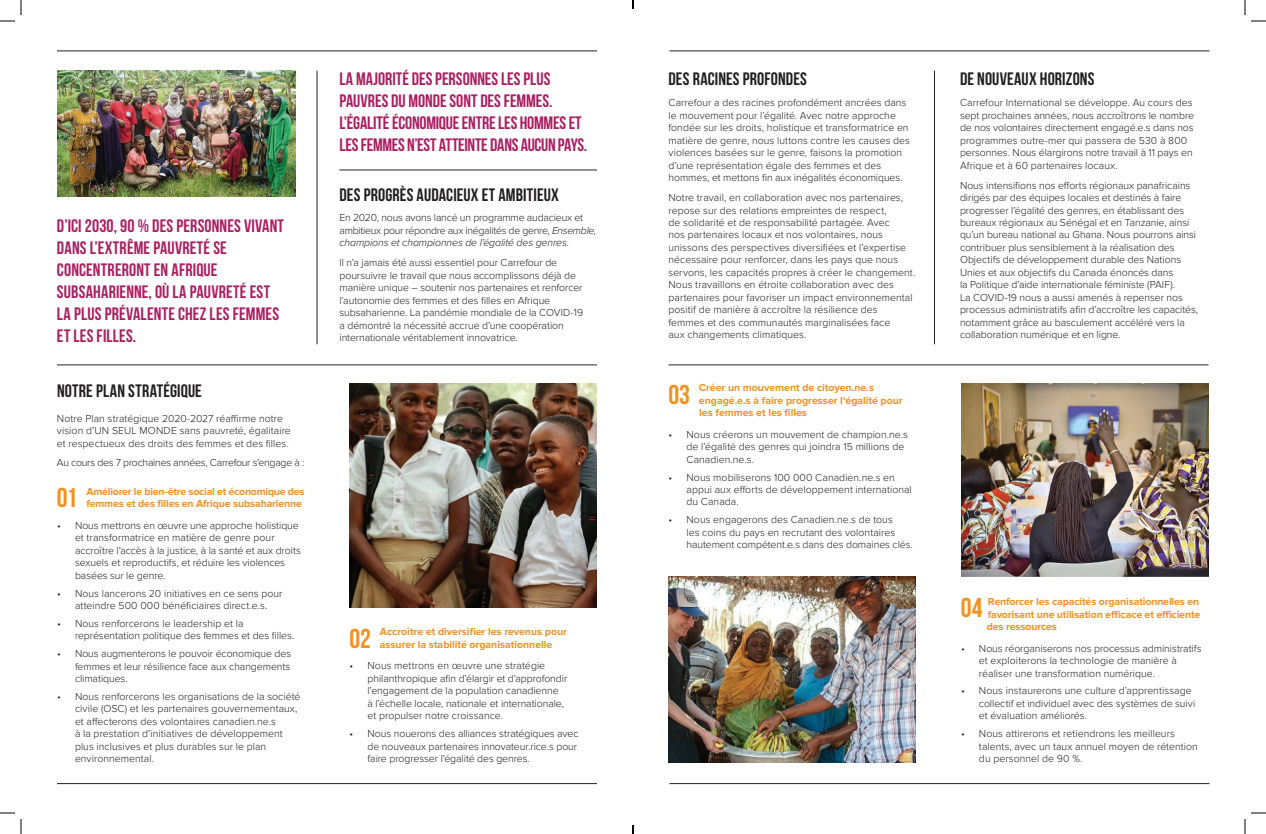
<style>
.page{position:relative;width:1266px;height:834px;background:#fff}
.page>*{position:absolute;margin:0;border:0;box-sizing:border-box;transform-origin:0 0}
.t1{font:700 27.3px "Bebas Neue";letter-spacing:-.005em;color:#f39120}
.t2{font:700 18px/22px "Bebas Neue";letter-spacing:.005em;color:#ab1f60}
.t3{font:700 18px "Bebas Neue";letter-spacing:.01em;color:#231f20}
.t4{font:300 10.5px/12.5px "Proxima Nova";color:#231f20}
.t5{font:700 10.5px/12.5px "Proxima Nova";color:#f39120}
.t6{font:300 10.5px/12.5px "Proxima Nova";letter-spacing:-.02em;color:#231f20}
.t7{font:300 10.5px "Proxima Nova";letter-spacing:-.025em;color:#231f20}
.s1{font-style:italic}
</style>
<div class="page">
<hr style="left:317px;top:71px;width:1px;height:273px;background:#231f20">
<hr style="left:934px;top:71px;width:1px;height:273px;background:#231f20">
<img style="left:961px;top:383px;width:247px;height:194px">
<img style="left:668px;top:577px;width:248px;height:185px">
<hr style="left:57px;top:51px;width:540px;height:1px;background:#231f20">
<hr style="left:340px;top:170px;width:257px;height:1px;background:#231f20">
<hr style="left:57px;top:783px;width:540px;height:1px;background:#231f20">
<hr style="left:57px;top:365px;width:540px;height:1px;background:#231f20">
<hr style="left:670px;top:51px;width:540px;height:1px;background:#231f20">
<hr style="left:670px;top:783px;width:540px;height:1px;background:#231f20">
<hr style="left:668px;top:365px;width:540px;height:1px;background:#231f20">
<img style="left:57px;top:71px;width:238px;height:126px">
<img style="left:350px;top:383px;width:247px;height:224px">
<svg style="left:0;top:0;width:22px;height:22px"></svg>
<svg style="left:0;top:812px;width:22px;height:22px"></svg>
<svg style="left:1244px;top:0;width:22px;height:22px"></svg>
<svg style="left:1244px;top:812px;width:22px;height:22px"></svg>
<svg style="left:632px;top:0;width:2px;height:9px"></svg>
<svg style="left:632px;top:825px;width:2px;height:9px"></svg>
<h2 class="t2" style="left:57px;top:214px;width:229px">D’ICI 2030, 90 % DES PERSONNES VIVANT<br>DANS L’EXTRÊME PAUVRETÉ SE<br>CONCENTRERONT EN AFRIQUE<br>SUBSAHARIENNE, OÙ LA PAUVRETÉ EST<br>LA PLUS PRÉVALENTE CHEZ LES FEMMES<br>ET LES FILLES.</h2>
<h2 class="t3" style="left:57px;top:380px;width:146px">NOTRE PLAN STRATÉGIQUE</h2>
<p class="t4" style="left:57px;top:412px;width:235px">Notre Plan stratégique 2020-2027 réaffirme notre vision d’UN SEUL MONDE sans pauvreté, égalitaire et respectueux des droits des femmes et des filles.</p>
<p class="t7" style="left:57px;top:457px;width:249px">Au cours des 7 prochaines années, Carrefour s’engage à :</p>
<p class="t5" style="left:86px;top:485px;width:220px">Améliorer le bien-être social et économique des femmes et des filles en Afrique subsaharienne</p>
<p class="t4" style="left:75px;top:519px;width:227px;text-indent:-18px">• Nous mettrons en œuvre une approche holistique et transformatrice en matière de genre pour accroître l’accès à la justice, à la santé et aux droits sexuels et reproductifs, et réduire les violences basées sur le genre.</p>
<p class="t4" style="left:57px;top:587px;width:227px;text-align:center">• Nous lancerons 20 initiatives en ce sens pour atteindre 500 000 bénéficiaires direct.e.s.</p>
<p class="t4" style="left:75px;top:617px;width:221px;text-indent:-18px">• Nous renforcerons le leadership et la représentation politique des femmes et des filles.</p>
<p class="t4" style="left:75px;top:647px;width:218px;text-align:justify;text-indent:-18px">• Nous augmenterons le pouvoir économique des femmes et leur résilience face aux changements climatiques.</p>
<p class="t4" style="left:75px;top:690px;width:227px;text-indent:-18px">• Nous renforcerons les organisations de la société civile (OSC) et les partenaires gouvernementaux, et affecterons des volontaires canadien.ne.s<br>à la prestation d’initiatives de développement plus inclusives et plus durables sur le plan environnemental.</p>
<h1 class="t1" style="left:57px;top:483px;width:22px">01</h1>
<h2 class="t2" style="left:340px;top:68px;width:212px">LA MAJORITÉ DES PERSONNES LES PLUS</h2>
<h2 class="t3" style="left:960px;top:69px;width:136px">DE NOUVEAUX HORIZONS</h2>
<h2 class="t2" style="left:340px;top:90px;width:249px">PAUVRES DU MONDE SONT DES FEMMES.<br>L’ÉGALITÉ ÉCONOMIQUE ENTRE LES HOMMES ET<br>LES FEMMES N’EST ATTEINTE DANS AUCUN PAYS.</h2>
<h2 class="t3" style="left:668px;top:69px;width:140px">DES RACINES PROFONDES</h2>
<p class="t4" style="left:668px;top:97px;width:243px">Carrefour a des racines profondément ancrées dans le mouvement pour l’égalité. Avec notre approche fondée sur les droits, holistique et transformatrice en matière de genre, nous luttons contre les causes des violences basées sur le genre, faisons la promotion d’une représentation égale des femmes et des hommes, et mettons fin aux inégalités économiques.</p>
<p class="t4" style="left:668px;top:191px;width:248px">Notre travail, en collaboration avec nos partenaires, repose sur des relations empreintes de respect,<br>de solidarité et de responsabilité partagée. Avec<br>nos partenaires locaux et nos volontaires, nous unissons des perspectives diversifiées et l’expertise nécessaire pour renforcer, dans les pays que nous servons, les capacités propres à créer le changement.<br>Nous travaillons en étroite collaboration avec des partenaires pour favoriser un impact environnemental positif de manière à accroître la résilience des femmes et des communautés marginalisées face<br>aux changements climatiques.</p>
<p class="t4" style="left:960px;top:97px;width:236px">Carrefour International se développe. Au cours des sept prochaines années, nous accroîtrons le nombre de nos volontaires directement engagé.e.s dans nos programmes outre-mer qui passera de 530 à 800 personnes. Nous élargirons notre travail à 11 pays en Afrique et à 60 partenaires locaux.</p>
<p class="t4" style="left:960px;top:179px;width:240px">Nous intensifions nos efforts régionaux panafricains dirigés par des équipes locales et destinés à faire progresser l’égalité des genres, en établissant des bureaux régionaux au Sénégal et en Tanzanie, ainsi qu’un bureau national au Ghana. Nous pourrons ainsi contribuer plus sensiblement à la réalisation des Objectifs de développement durable des Nations Unies et aux objectifs du Canada énoncés dans<br>la Politique d’aide internationale féministe (PAIF).<br>La COVID-19 nous a aussi amenés à repenser nos processus administratifs afin d’accroître les capacités, notamment grâce au basculement accéléré vers la collaboration numérique et en ligne.</p>
<h2 class="t3" style="left:340px;top:185px;width:221px">DES PROGRÈS AUDACIEUX ET AMBITIEUX</h2>
<p class="t6" style="left:340px;top:212px;width:259px">En 2020, nous avons lancé un programme audacieux et ambitieux pour répondre aux inégalités de genre, <span class="s1">Ensemble, champions et championnes de l’égalité des genres</span>.</p>
<p class="t4" style="left:340px;top:256px;width:245px">Il n’a jamais été aussi essentiel pour Carrefour de poursuivre le travail que nous accomplissons déjà de manière unique – soutenir nos partenaires et renforcer l’autonomie des femmes et des filles en Afrique subsaharienne. La pandémie mondiale de la COVID-19 a démontré la nécessité accrue d’une coopération internationale véritablement innovatrice.</p>
<p class="t5" style="left:380px;top:626px;width:189px">Accroître et diversifier les revenus pour assurer la stabilité organisationnelle</p>
<p class="t4" style="left:368px;top:660px;width:201px;text-indent:-18px">• Nous mettrons en œuvre une stratégie philanthropique afin d’élargir et d’approfondir l’engagement de la population canadienne<br>à l’échelle locale, nationale et internationale, et propulser notre croissance.</p>
<p class="t4" style="left:368px;top:728px;width:213px;text-indent:-18px">• Nous nouerons des alliances stratégiques avec de nouveaux partenaires innovateur.rice.s pour faire progresser l’égalité des genres.</p>
<h1 class="t1" style="left:350px;top:623px;width:23px">02</h1>
<p class="t5" style="left:699px;top:382px;width:205px">Créer un mouvement de citoyen.ne.s engagé.e.s à faire progresser l‘égalité pour les femmes et les filles</p>
<p class="t4" style="left:687px;top:428px;width:223px;text-indent:-18px">• Nous créerons un mouvement de champion.ne.s de l’égalité des genres qui joindra 15 millions de<br>Canadien.ne.s.</p>
<p class="t4" style="left:687px;top:471px;width:227px;text-indent:-18px">• Nous mobiliserons 100 000 Canadien.ne.s en appui aux efforts de développement international du Canada.</p>
<p class="t4" style="left:687px;top:514px;width:228px;text-indent:-18px">• Nous engagerons des Canadien.ne.s de tous<br>les coins du pays en recrutant des volontaires hautement compétent.e.s dans des domaines clés.</p>
<h1 class="t1" style="left:668px;top:379px;width:23px">03</h1>
<p class="t5" style="left:987px;top:596px;width:215px;text-align:justify">Renforcer les capacités organisationnelles en favorisant une utilisation efficace et efficiente des ressources</p>
<p class="t4" style="left:979px;top:642px;width:224px;text-indent:-18px">• Nous réorganiserons nos processus administratifs et exploiterons la technologie de manière à réaliser une transformation numérique.</p>
<p class="t4" style="left:979px;top:685px;width:218px;text-indent:-18px">• Nous instaurerons une culture d’apprentissage collectif et individuel avec des systèmes de suivi et évaluation améliorés.</p>
<p class="t4" style="left:979px;top:728px;width:220px;text-indent:-18px">• Nous attirerons et retiendrons les meilleurs talents, avec un taux annuel moyen de rétention du personnel de 90 %.</p>
<h1 class="t1" style="left:961px;top:593px;width:23px">04</h1>
</div>
